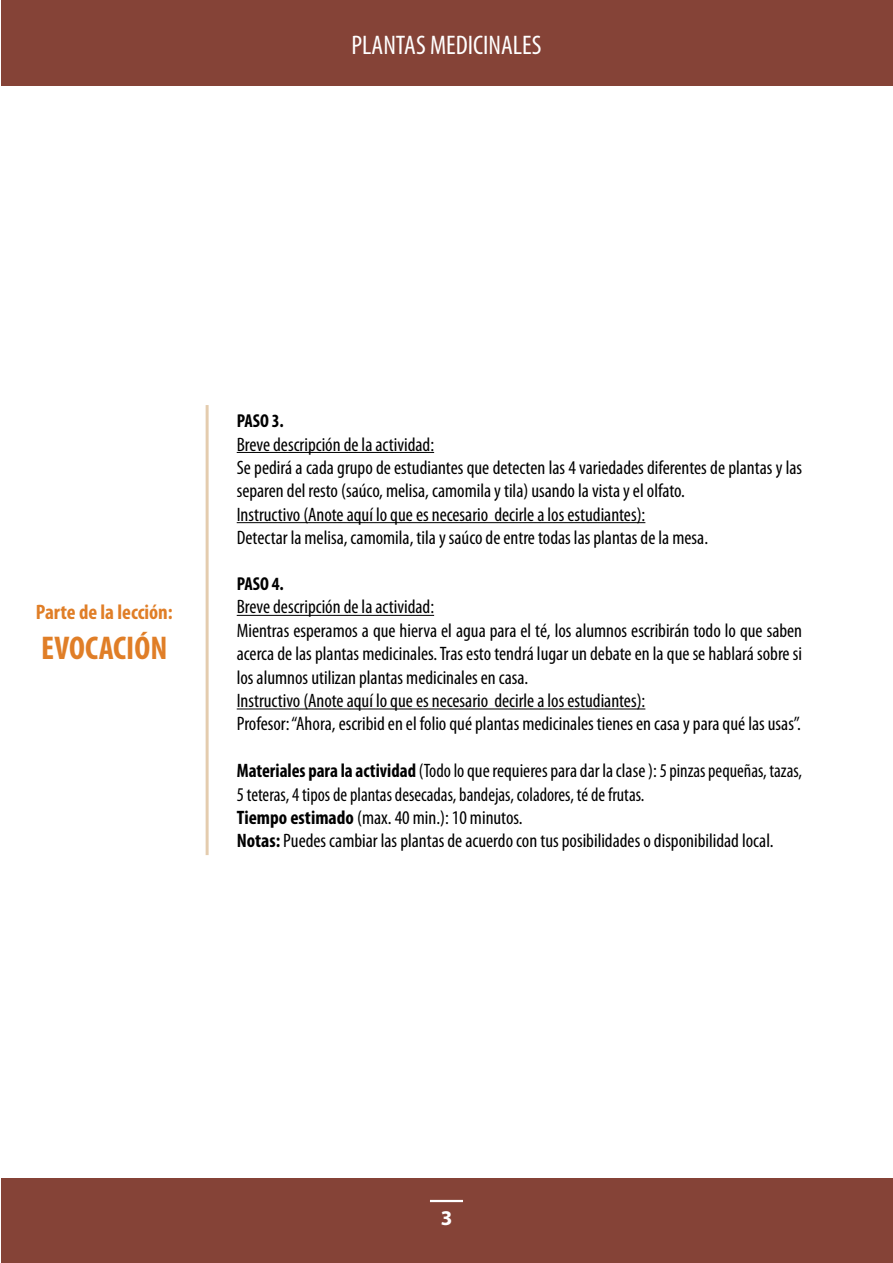
<style>
.page{position:relative;width:893px;height:1263px;background:#fff}
.page>*{position:absolute;margin:0;border:0;box-sizing:border-box;transform-origin:0 0}
.t1{font:700 condensed 33px "Myriad Pro";color:#e07e27}
.t2{font:condensed 27px "Myriad Pro";color:#fff}
.t3{font:700 condensed 21px "Myriad Pro";color:#e07e27}
.t4{font:700 21px "Myriad Pro";color:#fff}
.t5{font:condensed 19.5px/23.4px "Myriad Pro";color:#000}
.t6{font:condensed 19.5px/23.4px "Myriad Pro";color:#000;scale:.96 1}
.t7{font:700 condensed 18.75px "Myriad Pro";color:#000}
.s1{font-weight:700}
</style>
<div class="page">
<div style="left:1px;top:0;width:892px;height:85px;background:#854337"></div>
<div style="left:1px;top:1178px;width:892px;height:85px;background:#854337"></div>
<hr style="left:430px;top:1200px;width:33px;height:2px;background:#fff">
<hr style="left:237px;top:452px;width:197px;height:1px;background:#000">
<hr style="left:237px;top:522px;width:408px;height:1px;background:#000">
<hr style="left:237px;top:615px;width:197px;height:1px;background:#000">
<hr style="left:237px;top:708px;width:408px;height:1px;background:#000">
<hr style="left:206px;top:405px;width:3px;height:450px;background:#e4ccae">
<h2 class="t2" style="left:351px;top:29px;width:191px">PLANTAS MEDICINALES</h2>
<p class="t3" style="left:36px;top:599px;width:139px">Parte de la lección:</p>
<h1 class="t1" style="left:41px;top:627px;width:128px">EVOCACIÓN</h1>
<p class="t7" style="left:237px;top:409px;width:49px">PASO 3.</p>
<p class="t5" style="left:237px;top:432px;width:567px">Breve descripción de la actividad:<br>Se pedirá a cada grupo de estudiantes que detecten las 4 variedades diferentes de plantas y las separen del resto (saúco, melisa, camomila y tila) usando la vista y el olfato.<br>Instructivo (Anote aquí lo que es necesario decirle a los estudiantes):<br>Detectar la melisa, camomila, tila y saúco de entre todas las plantas de la mesa.</p>
<p class="t7" style="left:237px;top:572px;width:49px">PASO 4.</p>
<p class="t5" style="left:237px;top:595px;width:567px">Breve descripción de la actividad:<br>Mientras esperamos a que hierva el agua para el té, los alumnos escribirán todo lo que saben acerca de las plantas medicinales. Tras esto tendrá lugar un debate en la que se hablará sobre si los alumnos utilizan plantas medicinales en casa.<br>Instructivo (Anote aquí lo que es necesario decirle a los estudiantes):<br>Profesor: “Ahora, escribid en el folio qué plantas medicinales tienes en casa y para qué las usas”.</p>
<p class="t6" style="left:237px;top:759px;width:590px"><span class="s1">Materiales para la actividad</span> (Todo lo que requieres para dar la clase ):5 pinzas pequeñas, tazas, 5 teteras, 4 tipos de plantas desecadas, bandejas, coladores, té de frutas.<br><span class="s1">Tiempo estimado</span> (max. 40 min.): 10 minutos.<br><span class="s1">Notas:</span> Puedes cambiar las plantas de acuerdo con tus posibilidades o disponibilidad local.</p>
<p class="t4" style="left:441px;top:1204px;width:13px">3</p>
</div>
